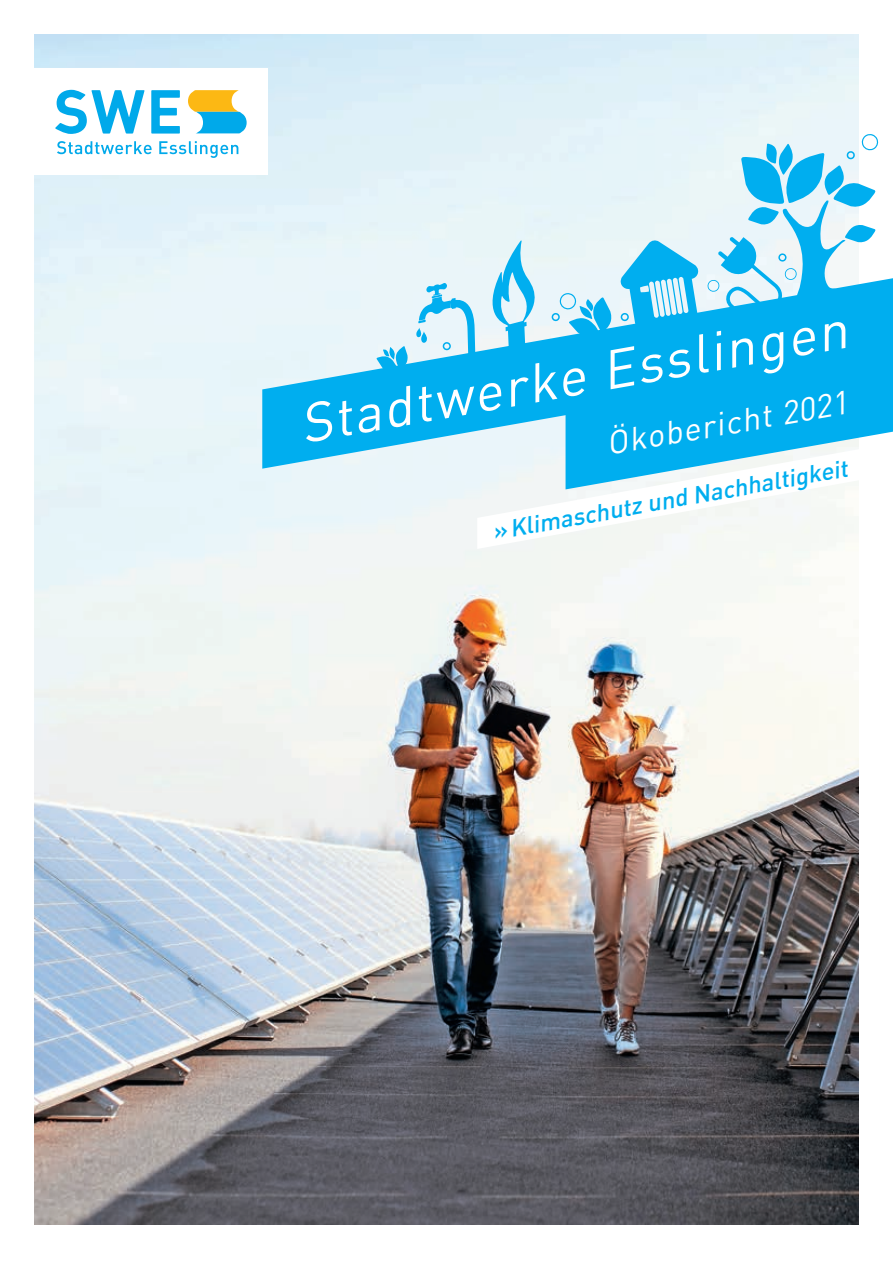
<style>
.page{position:relative;width:893px;height:1263px;background:#fff}
.page>*{position:absolute;margin:0;border:0;box-sizing:border-box;transform-origin:0 0}
.t1{font:italic 54px "DIN Pro";color:#fff}
.t2{font:italic 32.4px "DIN Pro";color:#fff}
.t3{font:italic 500 24px "DIN Pro";color:#00aeef}
</style>
<div class="page">
<img style="left:34px;top:34px;width:825px;height:1190px">
<svg style="left:185px;top:223px;width:708px;height:299px;background:#bde7f7"></svg>
<div style="left:489px;top:297px;width:404px;height:126px;background:#00aeef"></div>
<svg style="left:377px;top:346px;width:31px;height:27px"></svg>
<svg style="left:551px;top:293px;width:61px;height:45px;background:#84d5f4"></svg>
<svg style="left:620px;top:239px;width:78px;height:86px;background:#65ccf3"></svg>
<svg style="left:707px;top:134px;width:172px;height:188px"></svg>
<svg style="left:416px;top:236px;width:127px;height:142px;background:#9adcf5"></svg>
<svg style="left:447px;top:423px;width:446px;height:147px"></svg>
<div style="left:0;top:68px;width:267px;height:107px;background:#fff"></div>
<svg style="left:188px;top:90px;width:59px;height:43px"></svg>
<svg style="left:57px;top:141px;width:95px;height:13px"></svg>
<svg style="left:159px;top:141px;width:79px;height:17px"></svg>
<svg style="left:55px;top:90px;width:90px;height:44px"></svg>
<svg style="left:151px;top:90px;width:29px;height:44px"></svg>
<h1 class="t1" style="left:294px;top:388px;width:556px;rotate:-10deg">Stadtwerke Esslingen</h1>
<h2 class="t2" style="left:603px;top:422px;width:246px;rotate:-10deg">Ökobericht 2021</h2>
<p class="t3" style="left:490px;top:515px;width:362px;rotate:-10deg">»Klimaschutz und Nachhaltigkeit</p>
</div>
